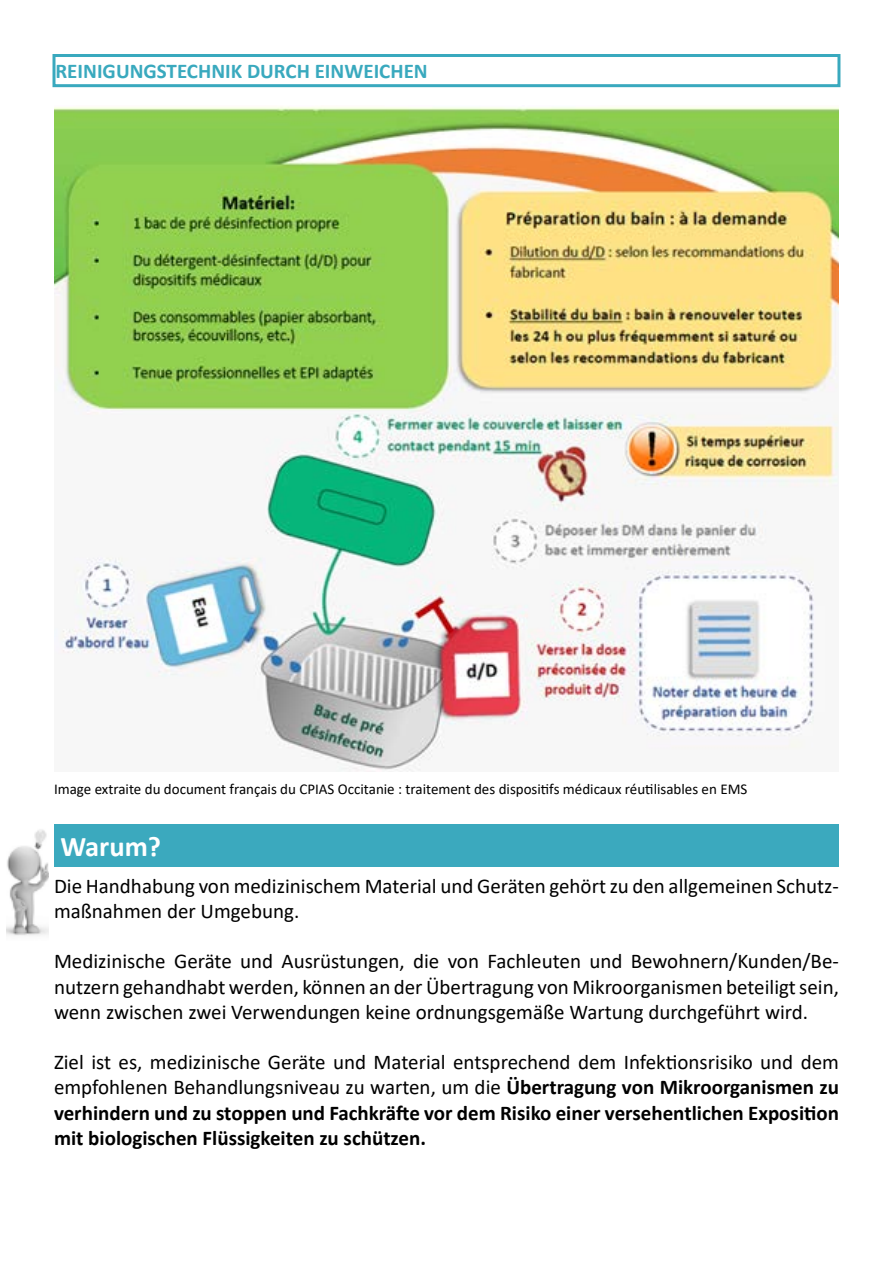
<style>
.page{position:relative;width:893px;height:1263px;background:#fff}
.page>*{position:absolute;margin:0;border:0;box-sizing:border-box;transform-origin:0 0}
.t1{font:700 28.5px "Calibri";color:#fff}
.t2{font:21px/25.2px "Calibri";color:#000}
.t3{font:700 21px/25.2px "Calibri";color:#000;text-align:justify}
.t4{font:700 21px "Calibri";color:#39a9be}
.t5{font:15px "Calibri";color:#000}
.s1{font-weight:400}
</style>
<div class="page">
<div style="left:52px;top:54px;width:788px;height:33px;border:3px solid #39a9be"></div>
<img style="left:54px;top:106px;width:785px;height:665px">
<div style="left:54px;top:824px;width:785px;height:42px;background:#3ba9be"></div>
<img style="left:6px;top:830px;width:43px;height:106px">
<p class="t4" style="left:56px;top:57px;width:374px">REINIGUNGSTECHNIK DURCH EINWEICHEN</p>
<p class="t5" style="left:54px;top:778px;width:695px">Image extraite du document français du CPIAS Occitanie : traitement des dispositifs médicaux réutilisables en EMS</p>
<h1 class="t1" style="left:60px;top:826px;width:102px">Warum?</h1>
<p class="t2" style="left:54px;top:873px;width:786px">Die Handhabung von medizinischem Material und Geräten gehört zu den allgemeinen Schutz&shy;maßnahmen der Umgebung.</p>
<p class="t2" style="left:54px;top:948px;width:786px;text-align:justify">Medizinische Geräte und Ausrüstungen, die von Fachleuten und Bewohnern/Kunden/Be&shy;nutzern gehandhabt werden, können an der Übertragung von Mikroorganismen beteiligt sein, wenn zwischen zwei Verwendungen keine ordnungsgemäße Wartung durchgeführt wird.</p>
<p class="t3" style="left:54px;top:1049px;width:786px"><span class="s1">Ziel ist es, medizinische Geräte und Material entsprechend dem Infektionsrisiko und dem empfohlenen Behandlungsniveau zu warten, um die</span> Übertragung von Mikroorganismen zu verhindern und zu stoppen und Fachkräfte vor dem Risiko einer versehentlichen Exposition mit biologischen Flüssigkeiten zu schützen.</p>
</div>
